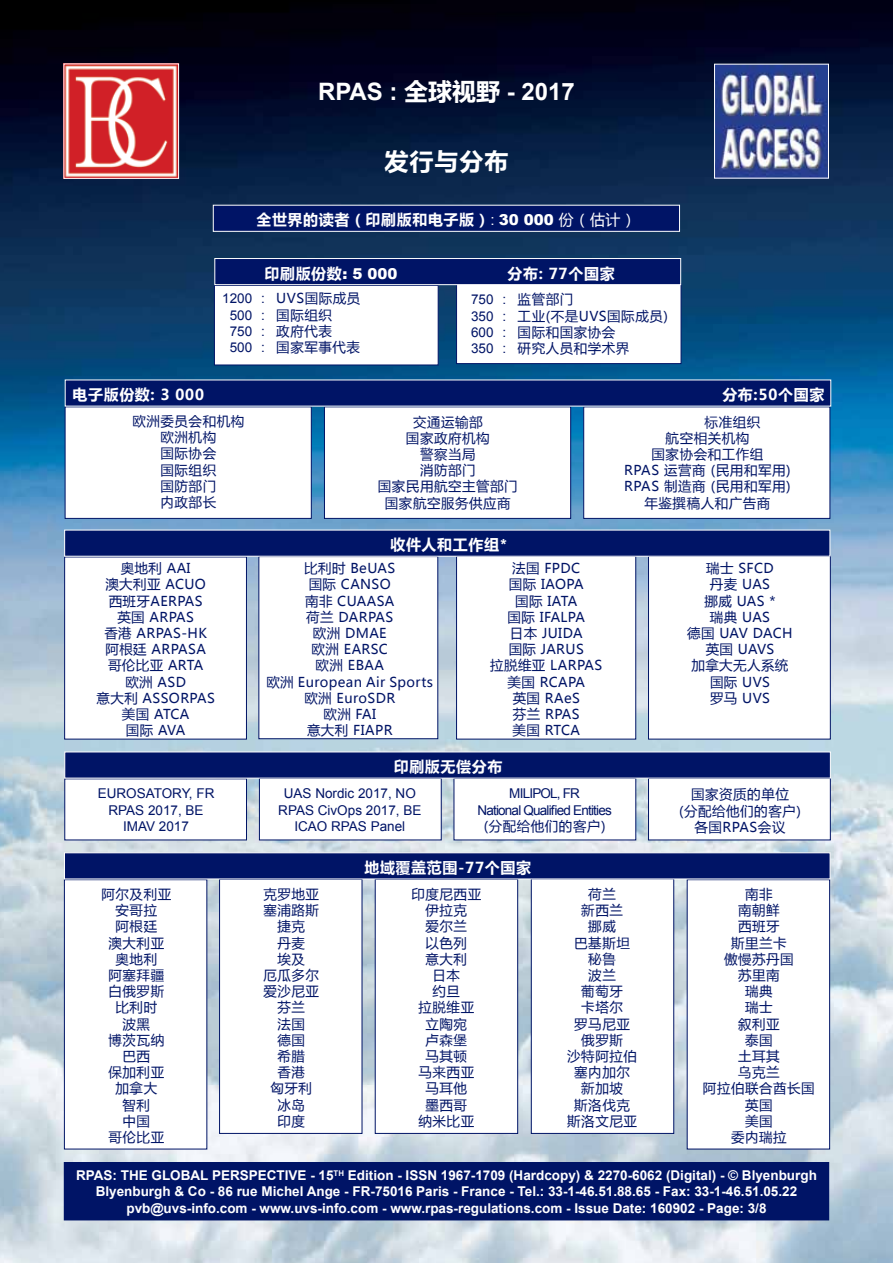
<style>
.page{position:relative;width:893px;height:1263px;background:#fff}
.page>*{position:absolute;margin:0;border:0;box-sizing:border-box;transform-origin:0 0}
.t1{font:700 24px "Arial";color:#fff}
.t2{font:700 24px "Microsoft Ya Hei";letter-spacing:.04em;color:#fff}
.t3{font:700 15px "Microsoft Ya Hei";letter-spacing:.04em;color:#fff}
.t4{font:13.5px/16.2px "Microsoft Ya Hei";letter-spacing:.04em;color:#001466;text-align:center}
.t5{font:700 13.5px "Arial";color:#fff}
.t6{font:13.5px/16.2px "Arial";color:#001466;text-align:center}
.t7{font:13.5px/16.2px "Arial";letter-spacing:-.06em;color:#001466;text-align:center}
.s1{font-family:"Microsoft Ya Hei"}
.s2{font-family:"Arial";font-weight:400}
.s3{font-family:"Arial";font-weight:900}
.s4{font-weight:400}
.s5{font-family:"Arial"}
</style>
<div class="page">
<img style="left:0;top:0;width:893px;height:1263px">
<div style="left:64px;top:1162px;width:765px;height:58px;background:#001466"></div>
<div style="left:456px;top:283px;width:225px;height:81px;background:#fff;border:1px solid #001466"></div>
<div style="left:583px;top:407px;width:247px;height:112px;background:#fff;border:1px solid #001466"></div>
<div style="left:324px;top:407px;width:247px;height:112px;background:#fff;border:1px solid #001466"></div>
<div style="left:648px;top:556px;width:182px;height:183px;background:#fff"></div>
<div style="left:456px;top:556px;width:180px;height:183px;background:#fff"></div>
<div style="left:259px;top:556px;width:179px;height:183px;background:#fff"></div>
<div style="left:648px;top:778px;width:182px;height:62px;background:#fff"></div>
<div style="left:454px;top:778px;width:182px;height:62px;background:#fff"></div>
<div style="left:259px;top:778px;width:182px;height:62px;background:#fff"></div>
<div style="left:687px;top:879px;width:143px;height:270px;background:#fff;border:1px solid #001466"></div>
<div style="left:531px;top:879px;width:143px;height:254px;background:#fff;border:1px solid #001466"></div>
<div style="left:375px;top:879px;width:143px;height:254px;background:#fff;border:1px solid #001466"></div>
<div style="left:219px;top:879px;width:143px;height:254px;background:#fff;border:1px solid #001466"></div>
<div style="left:214px;top:285px;width:224px;height:80px;background:#fff;border:1px solid #001466"></div>
<div style="left:65px;top:407px;width:246px;height:112px;background:#fff;border:1px solid #001466"></div>
<div style="left:64px;top:557px;width:183px;height:182px;background:#fff;border:1px solid #001466"></div>
<div style="left:65px;top:779px;width:182px;height:61px;background:#fff"></div>
<div style="left:64px;top:879px;width:143px;height:270px;background:#fff;border:1px solid #001466"></div>
<div style="left:213px;top:205px;width:467px;height:26px;background:#001466"></div>
<div style="left:215px;top:258px;width:466px;height:27px;background:#001466;border:1px solid #fff"></div>
<div style="left:65px;top:380px;width:766px;height:26px;background:#001466"></div>
<div style="left:64px;top:530px;width:766px;height:26px;background:#001466"></div>
<div style="left:65px;top:752px;width:765px;height:26px;background:#001466"></div>
<div style="left:64px;top:853px;width:766px;height:26px;background:#001466"></div>
<img style="left:66px;top:66px;width:111px;height:110px">
<img style="left:716px;top:66px;width:111px;height:110px">
<div style="left:714px;top:64px;width:115px;height:114px;border:1px solid #fff"></div>
<h1 class="t1" style="left:318px;top:76px;width:258px">RPAS : <span class="s1">全球视野</span> - 2017</h1>
<h1 class="t2" style="left:384px;top:145px;width:125px">发行与分布</h1>
<p class="t3" style="left:256px;top:209px;width:381px">全世界的读者（印刷版和电子版）<span class="s2">:</span> <span class="s3">30 000</span> <span class="s4">份（估计）</span></p>
<p class="t3" style="left:264px;top:263px;width:135px">印刷版份数<span class="s3">: 5 000</span></p>
<p class="t3" style="left:508px;top:263px;width:109px">分布: 77个国家</p>
<p class="t4" style="left:222px;top:290px;width:140px"><span class="s5">1200 :</span> UVS国际成员</p>
<p class="t6" style="left:230px;top:307px;width:104px;text-align:left">500 : <span class="s1">国际组织<br></span>750 : <span class="s1">政府代表</span></p>
<p class="t4" style="left:230px;top:339px;width:132px"><span class="s5">500 :</span> 国家军事代表</p>
<p class="t6" style="left:471px;top:292px;width:104px">750 : <span class="s1">监管部门</span></p>
<p class="t4" style="left:471px;top:307px;width:198px;text-align:left"><span class="s5">350 :</span> 工业(不是UVS国际成员)<br><span class="s5">600 :</span> 国际和国家协会<br><span class="s5">350 :</span> 研究人员和学术界</p>
<p class="t3" style="left:73px;top:384px;width:133px">电子版份数: 3 000</p>
<p class="t3" style="left:722px;top:384px;width:103px">分布:50个国家</p>
<p class="t4" style="left:132px;top:412px;width:113px">欧洲委员会和机构欧洲机构<br>国际协会<br>国际组织<br>国防部门<br>内政部长</p>
<p class="t4" style="left:378px;top:413px;width:141px">交通运输部<br>国家政府机构<br>警察当局<br>消防部门<br>国家民用航空主管部门国家航空服务供应商</p>
<p class="t4" style="left:705px;top:413px;width:57px">标准组织</p>
<p class="t4" style="left:666px;top:429px;width:85px">航空相关机构</p>
<p class="t4" style="left:652px;top:446px;width:113px">国家协会和工作组</p>
<p class="t4" style="left:624px;top:462px;width:168px">RPAS 运营商 (民用和军用)</p>
<p class="t4" style="left:624px;top:478px;width:168px">RPAS 制造商 (民用和军用)</p>
<p class="t4" style="left:645px;top:494px;width:127px">年鉴撰稿人和广告商</p>
<p class="t3" style="left:390px;top:534px;width:119px">收件人和工作组<span class="s3">*</span></p>
<p class="t4" style="left:97px;top:560px;width:120px">奥地利 AAI<br>澳大利亚 ACUO<br>西班牙AERPAS<br>英国 ARPAS<br>香港 ARPAS-HK阿根廷 ARPASA<br>哥伦比亚 ARTA<br>欧洲 ASD<br>意大利 ASSORPAS美国 ATCA<br>国际 AVA</p>
<p class="t4" style="left:266px;top:560px;width:168px">比利时 BeUAS<br>国际 CANSO<br>南非 CUAASA<br>荷兰 DARPAS<br>欧洲 DMAE<br>欧洲 EARSC<br>欧洲 EBAA<br>欧洲 European Air Sports欧洲 EuroSDR<br>欧洲 FAI<br>意大利 FIAPR</p>
<p class="t4" style="left:490px;top:560px;width:114px">法国 FPDC<br>国际 IAOPA<br>国际 IATA<br>国际 IFALPA<br>日本 JUIDA<br>国际 JARUS<br>拉脱维亚 LARPAS美国 RCAPA<br>英国 RAeS<br>芬兰 RPAS<br>美国 RTCA</p>
<p class="t4" style="left:687px;top:560px;width:107px">瑞士 SFCD<br>丹麦 UAS<br>挪威 UAS *<br>瑞典 UAS<br>德国 UAV DACH英国 UAVS<br>加拿大无人系统国际 UVS<br>罗马 UVS</p>
<p class="t3" style="left:394px;top:756px;width:110px">印刷版无偿分布</p>
<p class="t6" style="left:98px;top:786px;width:118px">EUROSATORY, FR<br>RPAS 2017, BE<br>IMAV 2017</p>
<p class="t6" style="left:278px;top:786px;width:145px">UAS Nordic 2017, NO<br>RPAS CivOps 2017, BE<br>ICAO RPAS Panel</p>
<p class="t7" style="left:477px;top:786px;width:136px">MILIPOL, FR<br>National Qualified Entities</p>
<p class="t4" style="left:484px;top:817px;width:123px">(分配给他们的客户)</p>
<p class="t3" style="left:364px;top:857px;width:168px">地域覆盖范围-77个国家</p>
<p class="t4" style="left:679px;top:786px;width:123px">国家资质的单位<br>(分配给他们的客户)各国RPAS会议</p>
<p class="t4" style="left:102px;top:885px;width:71px">阿尔及利亚安哥拉<br>阿根廷<br>澳大利亚奥地利<br>阿塞拜疆白俄罗斯比利时<br>波黑<br>博茨瓦纳巴西<br>保加利亚加拿大<br>智利<br>中国<br>哥伦比亚</p>
<p class="t4" style="left:263px;top:885px;width:57px">克罗地亚塞浦路斯捷克<br>丹麦<br>埃及<br>厄瓜多尔爱沙尼亚芬兰<br>法国<br>德国<br>希腊<br>香港<br>匈牙利冰岛<br>印度</p>
<p class="t4" style="left:411px;top:885px;width:71px">印度尼西亚伊拉克<br>爱尔兰<br>以色列<br>意大利<br>日本<br>约旦<br>拉脱维亚立陶宛<br>卢森堡<br>马其顿<br>马来西亚马耳他<br>墨西哥<br>纳米比亚</p>
<p class="t4" style="left:567px;top:885px;width:71px">荷兰<br>新西兰<br>挪威<br>巴基斯坦秘鲁<br>波兰<br>葡萄牙<br>卡塔尔<br>罗马尼亚俄罗斯<br>沙特阿拉伯塞内加尔新加坡<br>斯洛伐克斯洛文尼亚</p>
<p class="t4" style="left:703px;top:885px;width:113px">南非<br>南朝鲜<br>西班牙<br>斯里兰卡<br>傲慢苏丹国<br>苏里南<br>瑞典<br>瑞士<br>叙利亚<br>泰国<br>土耳其<br>乌克兰<br>阿拉伯联合酋长国英国<br>美国<br>委内瑞拉</p>
<p class="t5" style="left:76px;top:1166px;width:164px">RPAS: The Global Persp</p>
<p class="t5" style="left:258px;top:1166px;width:561px">ective - 15<sup>th</sup> Edition - ISSN 1967-1709 (Hardcopy) &amp; 2270-6062 (Digital) - © Blyenburgh</p>
<p class="t5" style="left:96px;top:1182px;width:703px">Blyenburgh &amp; Co - 86 rue Michel Ange - FR-75016 Paris - France - Tel.: 33-1-46.51.88.65 - Fax: 33-1-46.51.05.22</p>
<p class="t5" style="left:126px;top:1199px;width:642px">pvb@uvs-info.com - www.uvs-info.com - www.rpas-regulations.com - Issue Date: 160902 - Page: 3/8</p>
</div>
